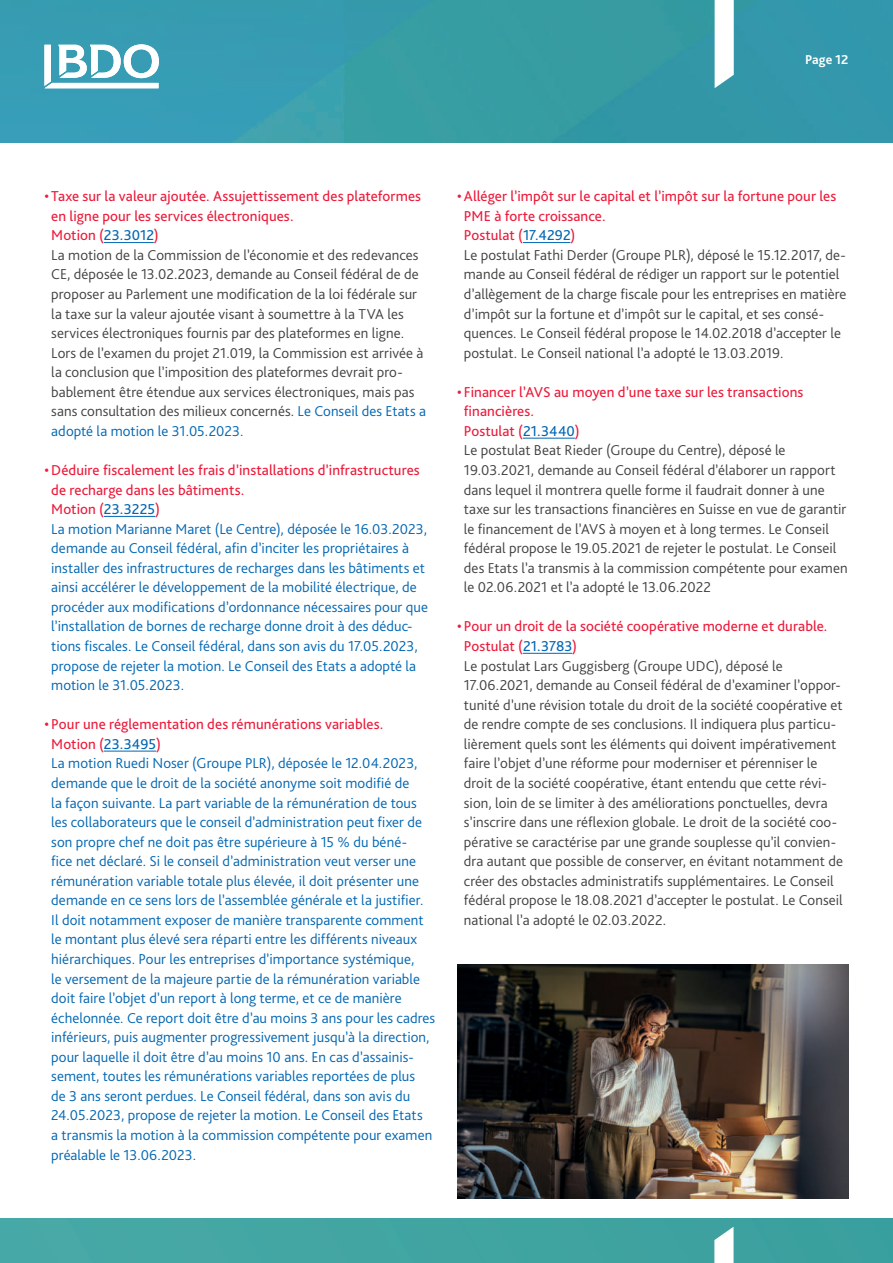
<style>
.page{position:relative;width:893px;height:1263px;background:#fff}
.page>*{position:absolute;margin:0;border:0;box-sizing:border-box;transform-origin:0 0}
.t1{font:300 15px/19.5px "Bliss Pro";letter-spacing:.005em;color:#414140}
.t2{font:300 15px/19.5px "Bliss Pro";letter-spacing:.005em;color:#0166b3}
.t3{font:700 13.5px "Bliss Pro";color:#fff}
.s1{font-weight:400;color:#ed1a3a}
.s2{font-weight:400;color:#0166b3}
.s3{color:#0166b3}
.s4{font-weight:400}
</style>
<div class="page">
<img style="left:0;top:0;width:892px;height:143px">
<div style="left:0;top:1218px;width:892px;height:45px;background:#42a4a1"></div>
<svg style="left:714px;top:1227px;width:19px;height:36px"></svg>
<svg style="left:714px;top:0;width:19px;height:88px"></svg>
<svg style="left:44px;top:44px;width:115px;height:44px"></svg>
<hr style="left:104px;top:242px;width:50px;height:1px;background:#0166b3">
<hr style="left:104px;top:516px;width:51px;height:1px;background:#0166b3">
<hr style="left:104px;top:751px;width:52px;height:1px;background:#0166b3">
<hr style="left:523px;top:242px;width:47px;height:1px;background:#0166b3">
<hr style="left:523px;top:438px;width:52px;height:1px;background:#0166b3">
<hr style="left:523px;top:653px;width:49px;height:1px;background:#0166b3">
<img style="left:457px;top:964px;width:391px;height:235px">
<p class="t3" style="left:805px;top:55px;width:45px">Page 12</p>
<p class="t1" style="left:51px;top:188px;width:376px;text-indent:-7px"><span class="s1">• Taxe sur la valeur ajoutée. Assujettissement des plateformes en ligne pour les services électroniques.<br>Motion (</span><span class="s2">23.3012</span><span class="s1">)<br></span>La motion de la Commission de l’économie et des redevances CE, déposée le 13.02.2023, demande au Conseil fédéral de de proposer au Parlement une modification de la loi fédérale sur la taxe sur la valeur ajoutée visant à soumettre à la TVA les services électroniques fournis par des plateformes en ligne.<br>Lors de l’examen du projet 21.019, la Commission est arrivée à la conclusion que l’imposition des plateformes devrait pro&shy;bablement être étendue aux services électroniques, mais pas sans consultation des milieux concernés. <span class="s3">Le Conseil des Etats a adopté la motion le 31.05.2023.</span></p>
<p class="t2" style="left:51px;top:462px;width:378px;text-indent:-7px"><span class="s1">• Déduire fiscalement les frais d’installations d’infrastructures de recharge dans les bâtiments.<br>Motion (</span><span class="s4">23.3225</span><span class="s1">)<br></span>La motion Marianne Maret (Le Centre), déposée le 16.03.2023, demande au Conseil fédéral, afin d’inciter les propriétaires à installer des infrastructures de recharges dans les bâtiments et ainsi accélérer le développement de la mobilité électrique, de procéder aux modifications d’ordonnance nécessaires pour que l’installation de bornes de recharge donne droit à des déduc&shy;tions fiscales. Le Conseil fédéral, dans son avis du 17.05.2023, propose de rejeter la motion. Le Conseil des Etats a adopté la motion le 31.05.2023.</p>
<p class="t2" style="left:51px;top:716px;width:385px;text-indent:-7px"><span class="s1">• Pour une réglementation des rémunérations variables.<br>Motion (</span><span class="s4">23.3495</span><span class="s1">)<br></span>La motion Ruedi Noser (Groupe PLR), déposée le 12.04.2023, demande que le droit de la société anonyme soit modifié de<br>la façon suivante. La part variable de la rémunération de tous les collaborateurs que le conseil d’administration peut fixer de son propre chef ne doit pas être supérieure à 15 % du béné-<br>fice net déclaré. Si le conseil d’administration veut verser une rémunération variable totale plus élevée, il doit présenter une demande en ce sens lors de l’assemblée générale et la justifier.<br>Il doit notamment exposer de manière transparente comment le montant plus élevé sera réparti entre les différents niveaux hiérarchiques. Pour les entreprises d’importance systémique,<br>le versement de la majeure partie de la rémunération variable doit faire l’objet d’un report à long terme, et ce de manière échelonnée. Ce report doit être d’au moins 3 ans pour les cadres inférieurs, puis augmenter progressivement jusqu’à la direction, pour laquelle il doit être d’au moins 10 ans. En cas d’assainis&shy;sement, toutes les rémunérations variables reportées de plus<br>de 3 ans seront perdues. Le Conseil fédéral, dans son avis du 24.05.2023, propose de rejeter la motion. Le Conseil des Etats<br>a transmis la motion à la commission compétente pour examen préalable le 13.06.2023.</p>
<p class="t1" style="left:464px;top:188px;width:384px;text-indent:-7px"><span class="s1">• Alléger l’impôt sur le capital et l’impôt sur la fortune pour les PME à forte croissance.<br>Postulat (</span><span class="s2">17.4292</span><span class="s1">)<br></span>Le postulat Fathi Derder (Groupe PLR), déposé le 15.12.2017, de&shy;mande au Conseil fédéral de rédiger un rapport sur le potentiel d’allègement de la charge fiscale pour les entreprises en matière d’impôt sur la fortune et d’impôt sur le capital, et ses consé&shy;quences. Le Conseil fédéral propose le 14.02.2018 d’accepter le postulat. Le Conseil national l’a adopté le 13.03.2019.</p>
<p class="t1" style="left:464px;top:383px;width:385px;text-indent:-7px"><span class="s1">• Financer l’AVS au moyen d’une taxe sur les transactions financières.<br>Postulat (</span><span class="s2">21.3440</span><span class="s1">)<br></span>Le postulat Beat Rieder (Groupe du Centre), déposé le 19.03.2021, demande au Conseil fédéral d’élaborer un rapport dans lequel il montrera quelle forme il faudrait donner à une taxe sur les transactions financières en Suisse en vue de garantir le financement de l’AVS à moyen et à long termes. Le Conseil fédéral propose le 19.05.2021 de rejeter le postulat. Le Conseil des Etats l’a transmis à la commission compétente pour examen le 02.06.2021 et l’a adopté le 13.06.2022</p>
<p class="t1" style="left:464px;top:618px;width:380px;text-indent:-7px"><span class="s1">• Pour un droit de la société coopérative moderne et durable.<br>Postulat (</span><span class="s2">21.3783</span><span class="s1">)<br></span>Le postulat Lars Guggisberg (Groupe UDC), déposé le 17.06.2021, demande au Conseil fédéral de d’examiner l’oppor&shy;tunité d’une révision totale du droit de la société coopérative et de rendre compte de ses conclusions. Il indiquera plus particu&shy;lièrement quels sont les éléments qui doivent impérativement faire l’objet d’une réforme pour moderniser et pérenniser le droit de la société coopérative, étant entendu que cette révi&shy;sion, loin de se limiter à des améliorations ponctuelles, devra s’inscrire dans une réflexion globale. Le droit de la société coo&shy;pérative se caractérise par une grande souplesse qu’il convien&shy;dra autant que possible de conserver, en évitant notamment de créer des obstacles administratifs supplémentaires. Le Conseil fédéral propose le 18.08.2021 d’accepter le postulat. Le Conseil national l’a adopté le 02.03.2022.</p>
</div>
